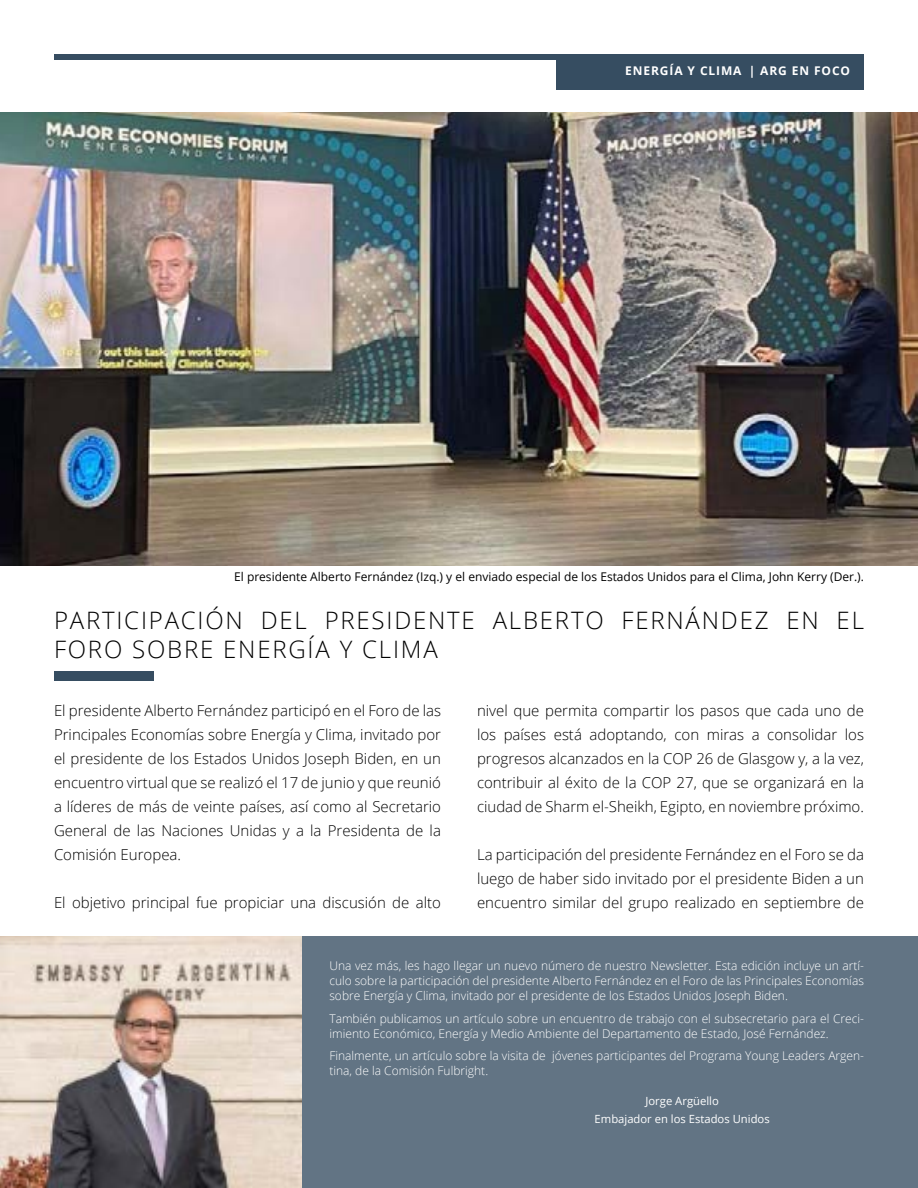
<style>
.page{position:relative;width:918px;height:1188px;background:#fff}
.page>*{position:absolute;margin:0;border:0;box-sizing:border-box;transform-origin:0 0}
.t1{font:300 24px/28.8px "Open Sans";letter-spacing:.075em;color:#000}
.t2{font:300 15px/24px "Open Sans";color:#000;text-align:justify}
.t3{font:300 12px/15px "Open Sans";color:#fff}
.t4{font:12px "Open Sans";color:#000}
.t5{font:700 12px "Open Sans";letter-spacing:.075em;color:#fff}
.t6{font:11.25px/18px "Open Sans";color:#fff;text-align:center}
</style>
<div class="page">
<div style="left:54px;top:54px;width:810px;height:5px;background:#364d61"></div>
<div style="left:556px;top:54px;width:308px;height:36px;background:#364d61"></div>
<img style="left:0;top:112px;width:918px;height:453px">
<div style="left:54px;top:671px;width:100px;height:9px;background:#364d61"></div>
<div style="left:54px;top:936px;width:864px;height:252px;background:#627484"></div>
<img style="left:0;top:936px;width:302px;height:252px">
<p class="t5" style="left:625px;top:62px;width:18px">ENERG</p>
<p class="t5" style="left:670px;top:62px;width:182px">ÍA Y CLIMA | ARG EN FOCO</p>
<p class="t4" style="left:234px;top:569px;width:631px">El presidente Alberto Fernández (Izq.) y el enviado especial de los Estados Unidos para el Clima, John Kerry (Der.).</p>
<h1 class="t1" style="left:54px;top:605px;width:812px">PARTICIPACIÓN DEL PRESIDENTE ALBERTO FERNÁNDEZ EN EL<br>FORO SOBRE ENERGÍA Y CLIMA</h1>
<p class="t2" style="left:54px;top:698px;width:389px">El presidente Alberto Fernández participó en el Foro de las Principales Economías sobre Energía y Clima, invitado por el presidente de los Estados Unidos Joseph Biden, en un encuentro virtual que se realizó el 17 de junio y que reunió a líderes de más de veinte países, así como al Secretario General de las Naciones Unidas y a la Presidenta de la Comisión Europea.</p>
<p class="t2" style="left:54px;top:890px;width:389px">El objetivo principal fue propiciar una discusión de alto</p>
<p class="t2" style="left:477px;top:698px;width:389px">nivel que permita compartir los pasos que cada uno de los países está adoptando, con miras a consolidar los progresos alcanzados en la COP 26 de Glasgow y, a la vez, contribuir al éxito de la COP 27, que se organizará en la ciudad de Sharm el-Sheikh, Egipto, en noviembre próximo.</p>
<p class="t2" style="left:477px;top:842px;width:389px">La participación del presidente Fernández en el Foro se da luego de haber sido invitado por el presidente Biden a un encuentro similar del grupo realizado en septiembre de</p>
<p class="t3" style="left:329px;top:958px;width:536px;text-align:justify">Una vez más, les hago llegar un nuevo número de nuestro Newsletter. Esta edición incluye un artí&shy;culo sobre la participación del presidente Alberto Fernández en el Foro de las Principales Economías sobre Energía y Clima, invitado por el presidente de los Estados Unidos Joseph Biden.</p>
<p class="t3" style="left:329px;top:1011px;width:536px">También publicamos un artículo sobre un encuentro de trabajo con el subsecretario para el Creci&shy;imiento Económico, Energía y Medio Ambiente del Departamento de Estado, José Fernández.</p>
<p class="t3" style="left:329px;top:1048px;width:536px">Finalmente, un artículo sobre la visita de jóvenes participantes del Programa Young Leaders Argen&shy;tina, de la Comisión Fulbright.</p>
<p class="t6" style="left:595px;top:1092px;width:177px">Jorge Argüello<br>Embajador en los Estados Unidos</p>
</div>
